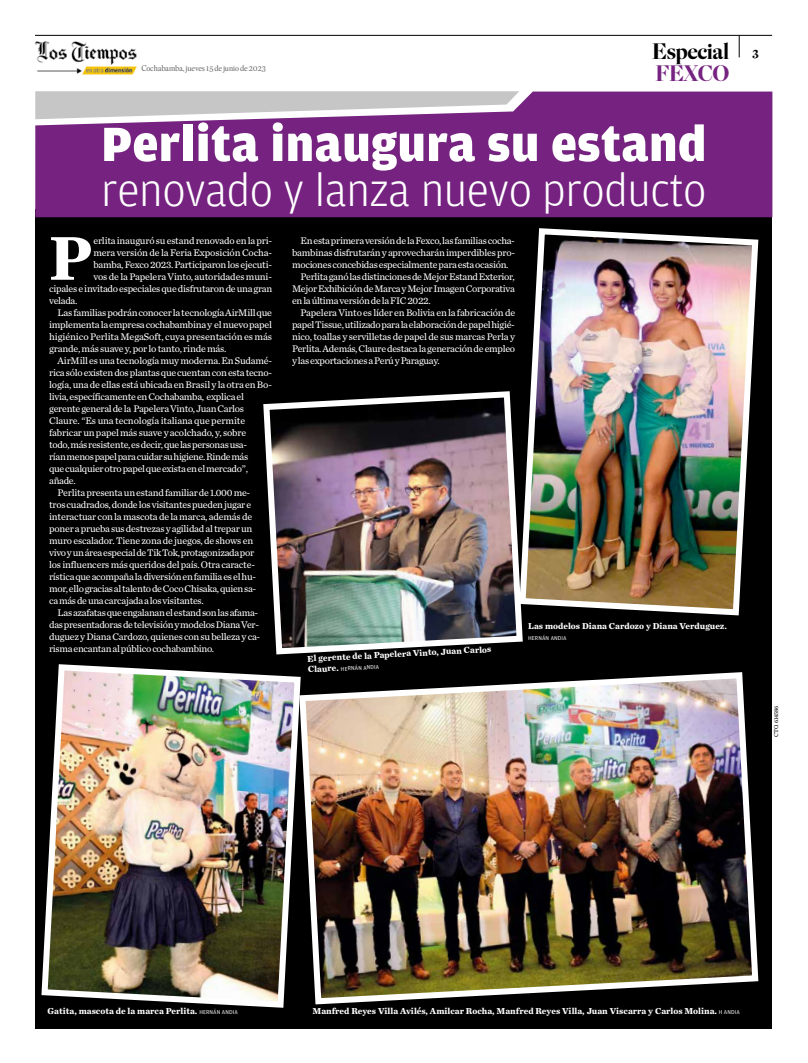
<style>
.page{position:relative;width:808px;height:1063px;background:#fff}
.page>*{position:absolute;margin:0;border:0;box-sizing:border-box;transform-origin:0 0}
.t1{font:700 64.7px "Chronicle Text G2";color:#fff}
.t2{font:900 51px "Amplitude";letter-spacing:.01em;color:#fff}
.t3{font:300 47px "Amplitude";letter-spacing:-.01em;color:#fff}
.t4{font:700 22px "Eudald Fine";letter-spacing:-.025em;color:#000}
.t5{font:700 22px "Eudald Fine";letter-spacing:-.025em;color:#752280}
.t6{font:700 12px "Eudald Headline";color:#000}
.t7{font:10px "Chronicle Text G2";letter-spacing:-.025em;color:#fff}
.t8{font:10px "Chronicle Text G2";letter-spacing:-.005em;color:#fff}
.t9{font:700 9px "Chronicle Text G2";color:#fff}
.t10{font:8px "Eudald Headline";letter-spacing:-.02em;color:#636362}
.t11{font:6px "Amplitude";letter-spacing:.015em;color:#fff}
.t12{font:6px "Chronicle Text G2";letter-spacing:-.025em;color:#000}
.s1{font-family:"Chronicle Text G2";font-weight:700;font-size:9px}
.s2{font-family:"Amplitude";font-weight:400;font-size:6px}
</style>
<div class="page">
<div style="left:36px;top:210px;width:736px;height:819px;background:#000"></div>
<img style="left:304px;top:672px;width:455px;height:333px">
<img style="left:41px;top:664px;width:263px;height:344px">
<img style="left:263px;top:391px;width:260px;height:264px">
<img style="left:516px;top:228px;width:243px;height:391px">
<svg style="left:35px;top:91px;width:484px;height:1px"></svg>
<svg style="left:35px;top:92px;width:737px;height:125px;fill:#752280"></svg>
<hr style="left:35px;top:35px;width:737px;height:1px;background:#000">
<svg style="left:739px;top:35px;width:1px;height:22px"></svg>
<img style="left:35px;top:41px;width:102px;height:34px">
<p class="t10" style="left:141px;top:63px;width:126px">Cochabamba, jueves 15 de junio de 2023</p>
<h3 class="t4" style="left:652px;top:38px;width:79px">Especial</h3>
<h3 class="t5" style="left:655px;top:60px;width:75px">FEXCO</h3>
<h2 class="t2" style="left:101px;top:116px;width:606px">Perlita inaugura su estand</h2>
<h3 class="t3" style="left:101px;top:164px;width:607px">renovado y lanza nuevo producto</h3>
<h1 class="t1" style="left:49px;top:206px;width:45px">P</h1>
<p class="t7" style="left:93px;top:233px;width:180px">erlita inauguró su estand renovado en la pri-</p>
<p class="t7" style="left:93px;top:245px;width:180px">mera versión de la Feria Exposición Cocha-</p>
<p class="t7" style="left:93px;top:257px;width:180px">bamba, Fexco 2023. Participaron los ejecuti-</p>
<p class="t7" style="left:93px;top:269px;width:180px">vos de la Papelera Vinto, autoridades muni-</p>
<p class="t7" style="left:49px;top:281px;width:225px">cipales e invitado especiales que disfrutaron de una gran</p>
<p class="t7" style="left:49px;top:293px;width:30px">velada.</p>
<p class="t7" style="left:58px;top:305px;width:216px">Las familias podrán conocer la tecnología AirMill que</p>
<p class="t7" style="left:49px;top:317px;width:224px">implementa la empresa cochabambina y el nuevo papel</p>
<p class="t8" style="left:49px;top:329px;width:225px">higiénico Perlita MegaSoft, cuya presentación es más</p>
<p class="t7" style="left:49px;top:341px;width:179px">grande, más suave y, por lo tanto, rinde más.</p>
<p class="t7" style="left:58px;top:353px;width:216px">AirMill es una tecnología muy moderna. En Sudamé-</p>
<p class="t7" style="left:49px;top:365px;width:224px">rica sólo existen dos plantas que cuentan con esta tecno-</p>
<p class="t7" style="left:49px;top:377px;width:224px">logía, una de ellas está ubicada en Brasil y la otra en Bo-</p>
<p class="t7" style="left:49px;top:389px;width:196px">livia, específicamente en Cochabamba, explica el</p>
<p class="t7" style="left:49px;top:401px;width:196px">gerente general de la Papelera Vinto, Juan Carlos</p>
<p class="t7" style="left:49px;top:413px;width:198px">Claure. “Es una tecnología italiana que permite</p>
<p class="t7" style="left:49px;top:425px;width:199px">fabricar un papel más suave y acolchado, y, sobre</p>
<p class="t7" style="left:49px;top:437px;width:199px">todo, más resistente, es decir, que las personas usa-</p>
<p class="t7" style="left:49px;top:449px;width:201px">rían menos papel para cuidar su higiene. Rinde más</p>
<p class="t7" style="left:49px;top:461px;width:200px">que cualquier otro papel que exista en el mercado”,</p>
<p class="t7" style="left:49px;top:473px;width:28px">añade.</p>
<p class="t7" style="left:58px;top:485px;width:194px">Perlita presenta un estand familiar de 1.000 me-</p>
<p class="t7" style="left:49px;top:497px;width:204px">tros cuadrados, donde los visitantes pueden jugar e</p>
<p class="t7" style="left:49px;top:509px;width:204px">interactuar con la mascota de la marca, además de</p>
<p class="t7" style="left:49px;top:521px;width:205px">poner a prueba sus destrezas y agilidad al trepar un</p>
<p class="t7" style="left:49px;top:533px;width:206px">muro escalador. Tiene zona de juegos, de shows en</p>
<p class="t7" style="left:49px;top:545px;width:207px">vivo y un área especial de Tik Tok, protagonizada por</p>
<p class="t7" style="left:49px;top:557px;width:207px">los influencers más queridos del país. Otra caracte-</p>
<p class="t7" style="left:49px;top:569px;width:208px">rística que acompaña la diversión en familia es el hu-</p>
<p class="t7" style="left:49px;top:581px;width:208px">mor, ello gracias al talento de Coco Chisaka, quien sa-</p>
<p class="t7" style="left:49px;top:593px;width:156px">ca más de una carcajada a los visitantes.</p>
<p class="t7" style="left:58px;top:605px;width:202px">Las azafatas que engalanan el estand son las afama-</p>
<p class="t7" style="left:49px;top:617px;width:212px">das presentadoras de televisión y modelos Diana Ver-</p>
<p class="t7" style="left:49px;top:629px;width:213px">duguez y Diana Cardozo, quienes con su belleza y ca-</p>
<p class="t7" style="left:49px;top:641px;width:166px">risma encantan al público cochabambino.</p>
<p class="t7" style="left:301px;top:233px;width:216px">En esta primera versión de la Fexco, las familias cocha-</p>
<p class="t7" style="left:292px;top:245px;width:225px">bambinas disfrutarán y aprovecharán imperdibles pro-</p>
<p class="t7" style="left:292px;top:257px;width:218px">mociones concebidas especialmente para esta ocasión.</p>
<p class="t7" style="left:301px;top:269px;width:216px">Perlita ganó las distinciones de Mejor Estand Exterior,</p>
<p class="t7" style="left:292px;top:281px;width:224px">Mejor Exhibición de Marca y Mejor Imagen Corporativa</p>
<p class="t7" style="left:292px;top:293px;width:140px">en la última versión de la FIC 2022.</p>
<p class="t7" style="left:301px;top:305px;width:216px">Papelera Vinto es líder en Bolivia en la fabricación de</p>
<p class="t7" style="left:292px;top:317px;width:224px">papel Tissue, utilizado para la elaboración de papel higié-</p>
<p class="t7" style="left:292px;top:329px;width:224px">nico, toallas y servilletas de papel de sus marcas Perla y</p>
<p class="t7" style="left:292px;top:341px;width:225px">Perlita. Además, Claure destaca la generación de empleo</p>
<p class="t7" style="left:292px;top:353px;width:149px">y las exportaciones a Perú y Paraguay.</p>
<p class="t9" style="left:307px;top:651px;width:186px;rotate:-3deg">El gerente de la Papelera Vinto, Juan Carlos</p>
<p class="t11" style="left:308px;top:667px;width:73px;rotate:-3deg"><span class="s1">Claure.</span> HERNÁN ANDIA</p>
<p class="t9" style="left:528px;top:619px;width:200px">Las modelos Diana Cardozo y Diana Verduguez.</p>
<p class="t11" style="left:528px;top:634px;width:40px">HERNÁN ANDIA</p>
<p class="t6" style="left:752px;top:44px;width:8px">3</p>
<p class="t12" style="left:772px;top:737px;width:33px;rotate:-90deg">CTO. 614586</p>
<p class="t9" style="left:48px;top:1004px;width:192px">Gatita, mascota de la marca Perlita. <span class="s2">HERNÁN ANDIA</span></p>
<p class="t9" style="left:313px;top:1004px;width:429px">Manfred Reyes Villa Avilés, Amilcar Rocha, Manfred Reyes Villa, Juan Viscarra y Carlos Molina. <span class="s2">H ANDIA</span></p>
</div>
